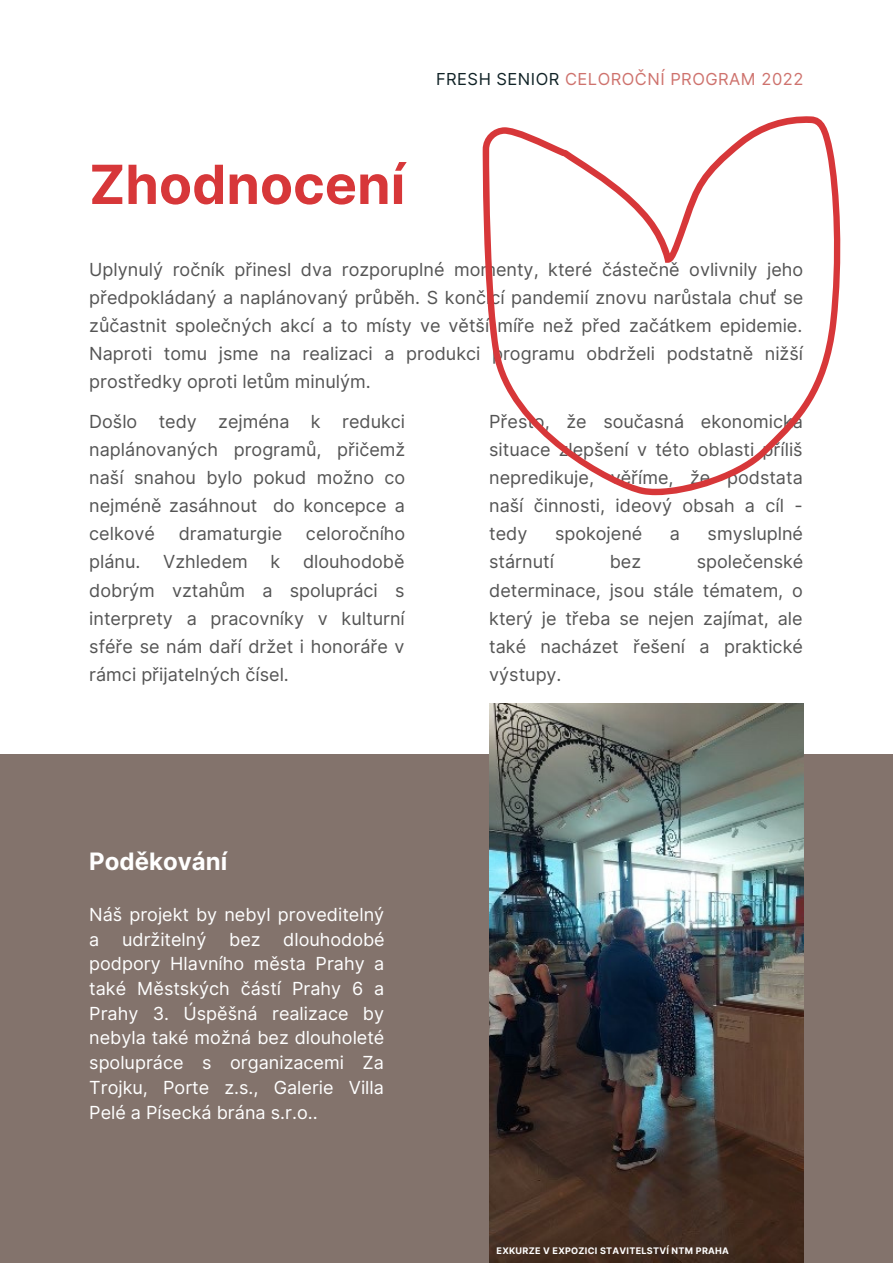
<style>
.page{position:relative;width:893px;height:1264px;background:#fff}
.page>*{position:absolute;margin:0;border:0;box-sizing:border-box;transform-origin:0 0}
.t1{font:700 54px "Inter";color:#d73739}
.t2{font:700 24px "Inter";color:#fff}
.t3{font:18px/28px "Inter";color:#545454;text-align:justify}
.t4{font:18px/24.8px "Inter";color:#fff}
.t5{font:16.5px "Inter";letter-spacing:.03em;color:#ce726d}
.t6{font:700 9px "Inter";letter-spacing:.03em;color:#fff}
.s1{color:#102226}
</style>
<div class="page">
<div style="left:0;top:754px;width:892px;height:508px;background:#83736c"></div>
<svg style="left:482px;top:116px;width:359px;height:379px"></svg>
<img style="left:489px;top:703px;width:314px;height:559px">
<p class="t1" style="left:89px;top:152px;width:317px">Zhodnocení</p>
<p class="t5" style="left:436px;top:69px;width:369px"><span class="s1">FRESH SENIOR</span> CELOROČNÍ PROGRAM 2022</p>
<p class="t3" style="left:89px;top:255px;width:715px">Uplynulý ročník přinesl dva rozporuplné momenty, které částečně ovlivnily jeho předpokládaný a naplánovaný průběh. S končící pandemií znovu narůstala chuť se zůčastnit společných akcí a to místy ve větší míře než před začátkem epidemie.<br>Naproti tomu jsme na realizaci a produkci programu obdrželi podstatně nižší prostředky oproti letům minulým.</p>
<p class="t3" style="left:489px;top:407px;width:315px">Přesto, že současná ekonomická situace zlepšení v této oblasti příliš nepredikuje, věříme, že podstata naší činnosti, ideový obsah a cíl - tedy</p>
<p class="t3" style="left:89px;top:407px;width:317px">Došlo tedy zejména k redukci naplánovaných programů, přičemž naší snahou bylo pokud možno co nejméně zasáhnout do koncepce a celkové</p>
<p class="t3" style="left:179px;top:519px;width:105px">dramaturgie</p>
<p class="t3" style="left:306px;top:519px;width:101px">celoročního</p>
<p class="t3" style="left:555px;top:519px;width:89px">spokojené</p>
<p class="t3" style="left:670px;top:519px;width:12px">a</p>
<p class="t3" style="left:707px;top:519px;width:97px">smysluplné</p>
<p class="t3" style="left:89px;top:548px;width:53px">plánu.</p>
<p class="t3" style="left:163px;top:548px;width:86px">Vzhledem</p>
<p class="t3" style="left:270px;top:548px;width:11px">k</p>
<p class="t3" style="left:89px;top:548px;width:317px;text-indent:214px">dlouhodobě dobrým vztahům a spolupráci s interprety a pracovníky v kulturní sféře se nám daří držet i honoráře v rámci přijatelných čísel.</p>
<p class="t2" style="left:89px;top:846px;width:139px">Poděkování</p>
<p class="t4" style="left:89px;top:901px;width:296px">Náš projekt by nebyl proveditelný a</p>
<p class="t4" style="left:89px;top:926px;width:297px;text-align:justify;text-indent:194px">dlouhodobé podpory Hlavního města Prahy a také Městských částí Prahy 6 a Prahy 3. Úspěšná realizace by nebyla také možná bez dlouholeté spolupráce s organizacemi Za Trojku, Porte z.s., Galerie Villa Pelé a Písecká brána s.r.o..</p>
<p class="t4" style="left:122px;top:926px;width:86px">udržitelný</p>
<p class="t4" style="left:229px;top:926px;width:33px">bez</p>
<p class="t3" style="left:489px;top:548px;width:315px;text-indent:207px">společenské determinace, jsou stále tématem, o který je třeba se nejen zajímat, ale také nacházet řešení a praktické výstupy.</p>
<p class="t3" style="left:489px;top:548px;width:66px">stárnutí</p>
<p class="t3" style="left:609px;top:548px;width:33px">bez</p>
<p class="t6" style="left:496px;top:1245px;width:234px">EXKURZE V EXPOZICI STAVITELSTVÍ NTM PRAHA</p>
</div>
